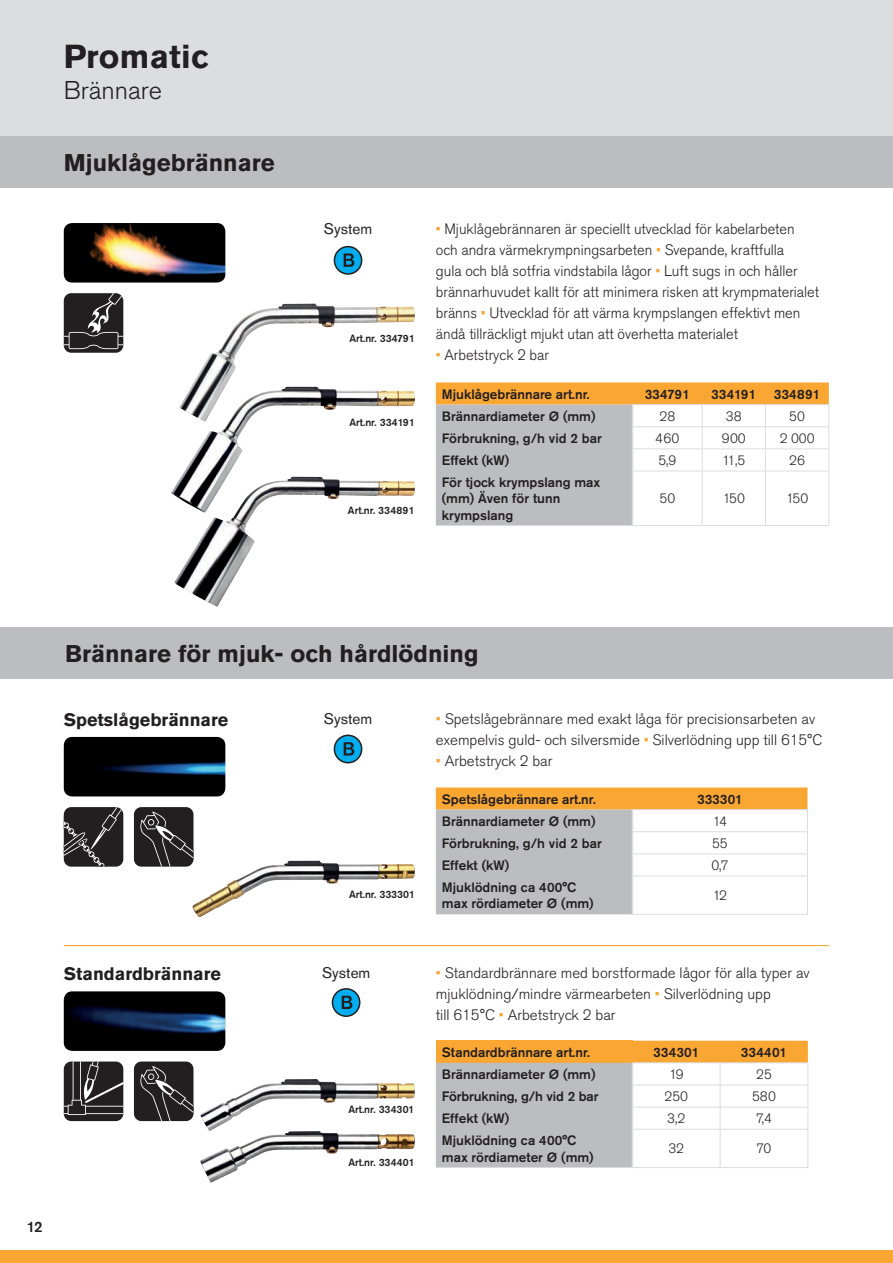
<style>
.page{position:relative;width:893px;height:1263px;background:#fff}
.page>*{position:absolute;margin:0;border:0;box-sizing:border-box;transform-origin:0 0}
.t1{font:700 33px "Akzidenz Grotesk Std";letter-spacing:.01em;color:#231f20}
.rubrik{font:300 25.5px "Akzidenz Grotesk Std";color:#231f20}
.rubrik-2{font:700 24px "Akzidenz Grotesk Std";color:#231f20}
.t2{font:700 18px "Akzidenz Grotesk Std";color:#231f20}
.t3{font:15.3px "Akzidenz Grotesk Std";color:#231f20}
.t4{font:300 15px/21px "Akzidenz Grotesk Std";color:#231f20}
.t5{font:500 15px "Akzidenz Grotesk Std";color:#231f20}
.t6{font:500 13.5px/16.2px "Akzidenz Grotesk Std";color:#231f20}
.t7{font:300 13.5px "Akzidenz Grotesk Std";color:#231f20}
.t8{font:500 10.5px "Akzidenz Grotesk Std";color:#231f20}
.s1{color:#faa633}
</style>
<div class="page">
<div style="left:0;top:0;width:893px;height:136px;background:#dcdddf"></div>
<div style="left:0;top:628px;width:893px;height:51px;background:#bcbdc0"></div>
<hr style="left:64px;top:945px;width:765px;height:1px;background:#faa633">
<div style="left:335px;top:247px;width:26px;height:27px;background:#00aeef;border-radius:50%"></div>
<div style="left:334px;top:246px;width:28px;height:29px;border:2px solid #231f20;border-radius:50%"></div>
<svg style="left:344px;top:253px;width:10px;height:14px"></svg>
<div style="left:335px;top:735px;width:26px;height:27px;background:#00aeef;border-radius:50%"></div>
<div style="left:334px;top:735px;width:28px;height:28px;border:2px solid #231f20;border-radius:50%"></div>
<svg style="left:344px;top:742px;width:10px;height:13px"></svg>
<svg style="left:64px;top:807px;width:58px;height:60px;background:#393637"></svg>
<div style="left:134px;top:807px;width:59px;height:60px;background:#231f20;border-radius:7px"></div>
<svg style="left:138px;top:811px;width:55px;height:56px"></svg>
<hr style="left:632px;top:914px;width:176px;height:1px;background:#dcdddf">
<svg style="left:436px;top:787px;width:372px;height:127px"></svg>
<hr style="left:632px;top:876px;width:1px;height:38px;background:#dcdddf">
<img style="left:200px;top:1131px;width:215px;height:52px">
<div style="left:64px;top:1061px;width:59px;height:60px;background:#231f20;border-radius:7px"></div>
<svg style="left:64px;top:1061px;width:59px;height:54px"></svg>
<div style="left:134px;top:1061px;width:59px;height:60px;background:#231f20;border-radius:7px"></div>
<svg style="left:138px;top:1066px;width:55px;height:55px"></svg>
<hr style="left:632px;top:1167px;width:88px;height:1px;background:#dcdddf">
<hr style="left:720px;top:1167px;width:88px;height:1px;background:#dcdddf">
<svg style="left:436px;top:1041px;width:372px;height:126px"></svg>
<hr style="left:632px;top:1129px;width:1px;height:38px;background:#dcdddf">
<svg style="left:333px;top:989px;width:27px;height:27px"></svg>
<div style="left:332px;top:988px;width:28px;height:29px;border:2px solid #231f20;border-radius:50%"></div>
<svg style="left:342px;top:996px;width:10px;height:13px"></svg>
<hr style="left:632px;top:525px;width:70px;height:1px;background:#dcdddf">
<hr style="left:702px;top:525px;width:63px;height:1px;background:#dcdddf">
<hr style="left:765px;top:525px;width:64px;height:1px;background:#dcdddf">
<svg style="left:436px;top:382px;width:393px;height:143px"></svg>
<hr style="left:632px;top:471px;width:1px;height:54px;background:#dcdddf">
<div style="left:0;top:137px;width:893px;height:51px;background:#bcbdc0"></div>
<svg style="left:64px;top:293px;width:59px;height:60px"></svg>
<svg style="left:64px;top:293px;width:59px;height:56px;background:#3c393a"></svg>
<img style="left:174px;top:512px;width:81px;height:95px">
<img style="left:191px;top:303px;width:224px;height:84px">
<img style="left:171px;top:387px;width:244px;height:125px">
<img style="left:200px;top:1079px;width:215px;height:52px">
<img style="left:192px;top:861px;width:223px;height:56px">
<img style="left:64px;top:737px;width:161px;height:59px">
<img style="left:64px;top:223px;width:161px;height:60px">
<img style="left:64px;top:991px;width:161px;height:60px">
<div style="left:0;top:1250px;width:893px;height:13px;background:#faa633"></div>
<p class="t1" style="left:64px;top:37px;width:147px">Promatic</p>
<p class="rubrik" style="left:64px;top:75px;width:100px">Brännare</p>
<p class="rubrik-2" style="left:64px;top:149px;width:212px">Mjuklågebrännare</p>
<p class="t3" style="left:324px;top:220px;width:50px">System</p>
<p class="t8" style="left:349px;top:332px;width:67px">Art.nr. 334791</p>
<p class="t8" style="left:349px;top:416px;width:67px">Art.nr. 334191</p>
<p class="t8" style="left:348px;top:504px;width:68px">Art.nr. 334891</p>
<p class="t4" style="left:436px;top:219px;width:385px"><span class="s1">•</span> Mjuklågebrännaren är speciellt utvecklad för kabelarbeten och andra värmekrympningsarbeten <span class="s1">•</span> Svepande, kraftfulla<br>gula och blå sotfria vindstabila lågor <span class="s1">•</span> Luft sugs in och håller brännarhuvudet kallt för att minimera risken att krympmaterialet bränns <span class="s1">•</span> Utvecklad för att värma krympslangen effektivt men ändå tillräckligt mjukt utan att överhetta materialet</p>
<p class="t4" style="left:436px;top:345px;width:115px"><span class="s1">•</span> Arbetstryck 2 bar</p>
<p class="t6" style="left:442px;top:385px;width:149px">Mjuklågebrännare art.nr.</p>
<p class="t6" style="left:645px;top:385px;width:47px">334791</p>
<p class="t6" style="left:711px;top:385px;width:47px">334191</p>
<p class="t6" style="left:774px;top:385px;width:48px">334891</p>
<p class="t6" style="left:442px;top:408px;width:155px">Brännardiameter Ø (mm)</p>
<p class="t7" style="left:659px;top:408px;width:17px">28</p>
<p class="t7" style="left:726px;top:408px;width:18px">38</p>
<p class="t7" style="left:789px;top:408px;width:17px">50</p>
<p class="t6" style="left:442px;top:430px;width:162px">Förbrukning, g/h vid 2 bar</p>
<p class="t7" style="left:655px;top:431px;width:26px">460</p>
<p class="t7" style="left:722px;top:431px;width:25px">900</p>
<p class="t7" style="left:780px;top:431px;width:36px">2 000</p>
<p class="t6" style="left:442px;top:452px;width:69px">Effekt (kW)</p>
<p class="t7" style="left:658px;top:453px;width:19px">5,9</p>
<p class="t7" style="left:722px;top:453px;width:25px">11,5</p>
<p class="t7" style="left:789px;top:453px;width:17px">26</p>
<p class="t6" style="left:442px;top:474px;width:160px">För tjock krympslang max (mm) Även för tunn krympslang</p>
<p class="t7" style="left:659px;top:491px;width:17px">50</p>
<p class="t7" style="left:723px;top:491px;width:24px">150</p>
<p class="t7" style="left:786px;top:491px;width:24px">150</p>
<p class="rubrik-2" style="left:65px;top:640px;width:415px">Brännare för mjuk- och hårdlödning</p>
<p class="t2" style="left:64px;top:710px;width:166px">Spetslågebrännare</p>
<p class="t3" style="left:324px;top:710px;width:50px">System</p>
<p class="t8" style="left:349px;top:888px;width:67px">Art.nr. 333301</p>
<p class="t4" style="left:436px;top:709px;width:388px"><span class="s1">•</span> Spetslågebrännare med exakt låga för precisionsarbeten av exempelvis guld- och silversmide <span class="s1">•</span> Silverlödning upp till 615°C</p>
<p class="t4" style="left:436px;top:751px;width:118px"><span class="s1">•</span> Arbetstryck 2 bar</p>
<p class="t6" style="left:442px;top:790px;width:156px">Spetslågebrännare art.nr.</p>
<p class="t6" style="left:697px;top:790px;width:47px">333301</p>
<p class="t6" style="left:442px;top:813px;width:155px">Brännardiameter Ø (mm)</p>
<p class="t7" style="left:713px;top:813px;width:16px">14</p>
<p class="t6" style="left:442px;top:835px;width:162px">Förbrukning, g/h vid 2 bar</p>
<p class="t7" style="left:712px;top:836px;width:17px">55</p>
<p class="t6" style="left:442px;top:857px;width:69px">Effekt (kW)</p>
<p class="t7" style="left:711px;top:858px;width:19px">0,7</p>
<p class="t6" style="left:442px;top:879px;width:136px">Mjuklödning ca 400°C</p>
<p class="t6" style="left:442px;top:895px;width:153px">max rördiameter Ø (mm)</p>
<p class="t7" style="left:713px;top:888px;width:16px">12</p>
<p class="t2" style="left:64px;top:963px;width:159px">Standardbrännare</p>
<p class="t3" style="left:322px;top:963px;width:50px">System</p>
<p class="t5" style="left:27px;top:1217px;width:17px">12</p>
<p class="t8" style="left:348px;top:1103px;width:68px">Art.nr. 334301</p>
<p class="t8" style="left:348px;top:1156px;width:68px">Art.nr. 334401</p>
<p class="t4" style="left:436px;top:962px;width:375px"><span class="s1">•</span> Standardbrännare med borstformade lågor för alla typer av mjuklödning/mindre värmearbeten <span class="s1">•</span> Silverlödning upp<br>till 615°C <span class="s1">•</span> Arbetstryck 2 bar</p>
<p class="t6" style="left:442px;top:1044px;width:150px">Standardbrännare art.nr.</p>
<p class="t6" style="left:653px;top:1044px;width:47px">334301</p>
<p class="t6" style="left:741px;top:1044px;width:48px">334401</p>
<p class="t6" style="left:442px;top:1066px;width:155px">Brännardiameter Ø (mm)</p>
<p class="t7" style="left:669px;top:1067px;width:16px">19</p>
<p class="t7" style="left:756px;top:1067px;width:17px">25</p>
<p class="t6" style="left:442px;top:1088px;width:158px">Förbrukning, g/h vid 2 bar</p>
<p class="t7" style="left:664px;top:1089px;width:25px">250</p>
<p class="t7" style="left:752px;top:1089px;width:25px">580</p>
<p class="t6" style="left:442px;top:1110px;width:69px">Effekt (kW)</p>
<p class="t7" style="left:667px;top:1111px;width:19px">3,2</p>
<p class="t7" style="left:756px;top:1111px;width:18px">7,4</p>
<p class="t6" style="left:442px;top:1132px;width:136px">Mjuklödning ca 400°C</p>
<p class="t6" style="left:442px;top:1148px;width:153px">max rördiameter Ø (mm)</p>
<p class="t7" style="left:668px;top:1141px;width:17px">32</p>
<p class="t7" style="left:757px;top:1141px;width:16px">70</p>
</div>
